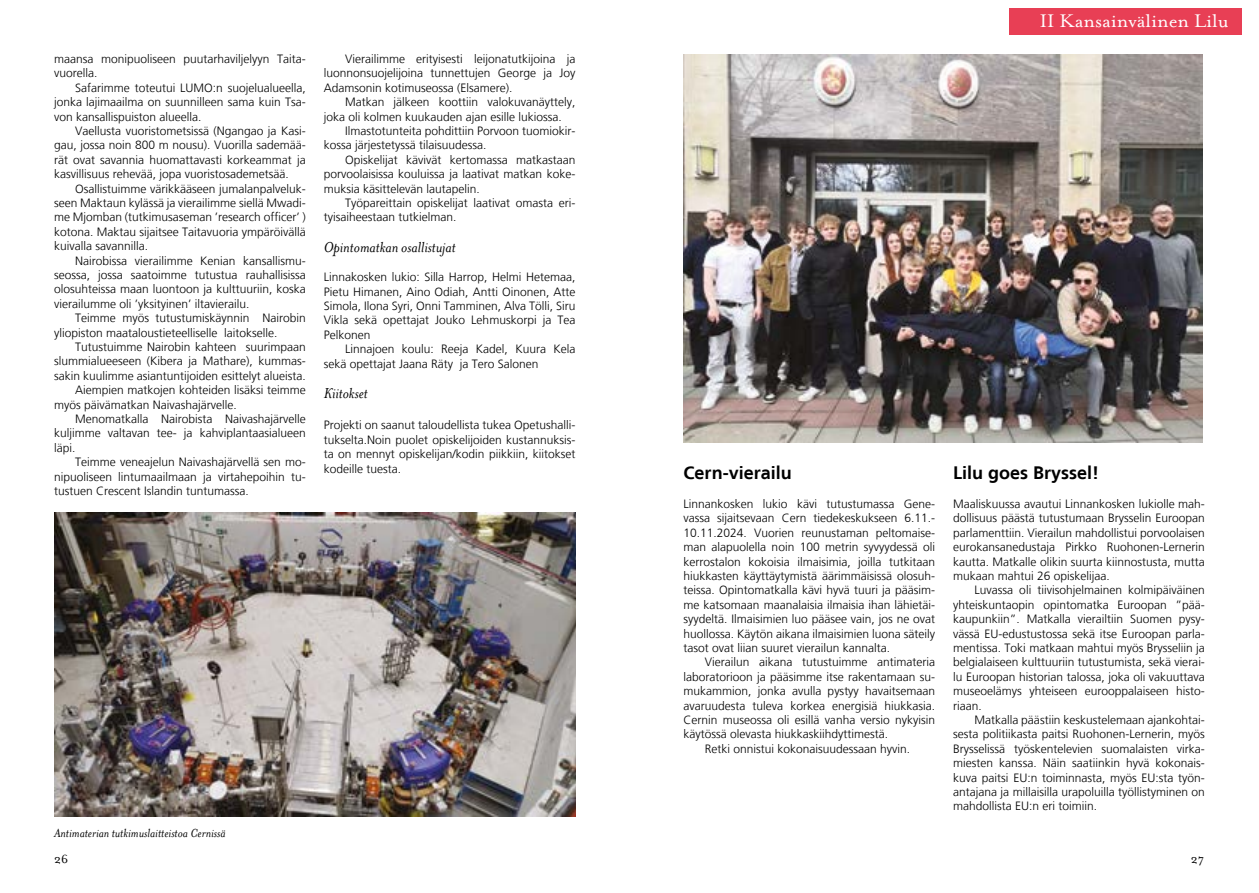
<style>
.page{position:relative;width:1259px;height:893px;background:#fff}
.page>*{position:absolute;margin:0;border:0;box-sizing:border-box;transform-origin:0 0}
.t1{font:21px "Mrs Eaves OT";color:#fff}
.t2{font:700 18px "Frutiger LT";color:#000}
.t3{font:italic 16.5px "Mrs Eaves OT";color:#000}
.t4{font:italic 13.5px "Mrs Eaves OT";color:#000}
.t5{font:13.5px "Mrs Eaves OT";color:#000}
.t6{font:300 12px/14.4px "Frutiger LT";color:#000;text-align:justify}
</style>
<div class="page">
<div style="left:1009px;top:8px;width:233px;height:27px;background:#e83f55"></div>
<img style="left:54px;top:512px;width:521px;height:304px">
<img style="left:683px;top:54px;width:519px;height:389px">
<p class="t6" style="left:54px;top:52px;width:253px">maansa monipuoliseen puutarhaviljelyyn Taita&shy;vuorella.</p>
<p class="t6" style="left:54px;top:81px;width:253px;text-indent:21px">Safarimme toteutui LUMO:n suojelualueella, jonka lajimaailma on suunnilleen sama kuin Tsa&shy;von kansallispuiston alueella.</p>
<p class="t6" style="left:54px;top:124px;width:253px;text-indent:21px">Vaellusta vuoristometsissä (Ngangao ja Kasi&shy;gau, jossa noin 800 m nousu). Vuorilla sademää&shy;rät ovat savannia huomattavasti korkeammat ja kasvillisuus rehevää, jopa vuoristosademetsää.</p>
<p class="t6" style="left:54px;top:181px;width:253px;text-indent:21px">Osallistuimme värikkääseen jumalanpalveluk&shy;seen Maktaun kylässä ja vierailimme siellä Mwadi&shy;me Mjomban (tutkimusaseman ’research officer’ ) kotona. Maktau sijaitsee Taitavuoria ympäröivällä kuivalla savannilla.</p>
<p class="t6" style="left:54px;top:253px;width:253px;text-indent:21px">Nairobissa vierailimme Kenian kansallismu&shy;seossa, jossa saatoimme tutustua rauhallisissa olosuhteissa maan luontoon ja kulttuuriin, koska vierailumme oli ’yksityinen’ iltavierailu.</p>
<p class="t6" style="left:54px;top:311px;width:253px;text-indent:21px">Teimme myös tutustumiskäynnin Nairobin yliopiston maataloustieteelliselle laitokselle.</p>
<p class="t6" style="left:75px;top:340px;width:232px">Tutustuimme Nairobin kahteen suurimpaan</p>
<p class="t6" style="left:54px;top:354px;width:253px">slummialueeseen (Kibera ja Mathare), kummas-</p>
<p class="t6" style="left:54px;top:369px;width:253px">sakin kuulimme asiantuntijoiden esittelyt alueista.</p>
<p class="t6" style="left:75px;top:383px;width:232px">Aiempien matkojen kohteiden lisäksi teimme</p>
<p class="t6" style="left:54px;top:397px;width:184px">myös päivämatkan Naivashajärvelle.</p>
<p class="t6" style="left:75px;top:412px;width:232px">Menomatkalla Nairobista Naivashajärvelle</p>
<p class="t6" style="left:54px;top:426px;width:253px">kuljimme valtavan tee- ja kahviplantaasialueen</p>
<p class="t6" style="left:54px;top:441px;width:23px">läpi.</p>
<p class="t6" style="left:75px;top:455px;width:232px">Teimme veneajelun Naivashajärvellä sen mo-</p>
<p class="t6" style="left:54px;top:469px;width:253px">nipuoliseen lintumaailmaan ja virtahepoihin tu-</p>
<p class="t6" style="left:54px;top:484px;width:196px">tustuen Crescent Islandin tuntumassa.</p>
<p class="t6" style="left:324px;top:52px;width:253px;text-indent:21px">Vierailimme erityisesti leijonatutkijoina ja luonnonsuojelijoina tunnettujen George ja Joy Adamsonin kotimuseossa (Elsamere).</p>
<p class="t6" style="left:324px;top:95px;width:253px;text-indent:21px">Matkan jälkeen koottiin valokuvanäyttely, joka oli kolmen kuukauden ajan esille lukiossa.</p>
<p class="t6" style="left:324px;top:124px;width:253px;text-indent:21px">Ilmastotunteita pohdittiin Porvoon tuomiokir&shy;kossa järjestetyssä tilaisuudessa.</p>
<p class="t6" style="left:324px;top:153px;width:253px;text-indent:21px">Opiskelijat kävivät kertomassa matkastaan porvoolaisissa kouluissa ja laativat matkan koke&shy;muksia käsittelevän lautapelin.</p>
<p class="t6" style="left:324px;top:196px;width:253px;text-indent:21px">Työpareittain opiskelijat laativat omasta eri&shy;tyisaiheestaan tutkielman.</p>
<h3 class="t3" style="left:324px;top:238px;width:133px">Opintomatkan osallistujat</h3>
<p class="t6" style="left:324px;top:270px;width:253px">Linnakosken lukio: Silla Harrop, Helmi Hetemaa, Pietu Himanen, Aino Odiah, Antti Oinonen, Atte Simola, Ilona Syri, Onni Tamminen, Alva Tölli, Siru Vikla sekä opettajat Jouko Lehmuskorpi ja Tea Pelkonen</p>
<p class="t6" style="left:324px;top:342px;width:253px;text-indent:21px">Linnajoen koulu: Reeja Kadel, Kuura Kela sekä opettajat Jaana Räty ja Tero Salonen</p>
<h3 class="t3" style="left:324px;top:385px;width:46px">Kiitokset</h3>
<p class="t6" style="left:324px;top:418px;width:253px">Projekti on saanut taloudellista tukea Opetushalli&shy;tukselta.Noin puolet opiskelijoiden kustannuksis&shy;ta on mennyt opiskelijan/kodin piikkiin, kiitokset kodeille tuesta.</p>
<p class="t4" style="left:54px;top:826px;width:173px">Antimaterian tutkimuslaitteistoa Cernissä</p>
<h1 class="t1" style="left:1040px;top:10px;width:190px">II Kansainvälinen Lilu</h1>
<h2 class="t2" style="left:683px;top:462px;width:110px">Cern-vierailu</h2>
<p class="t6" style="left:683px;top:497px;width:253px">Linnankosken lukio kävi tutustumassa Gene&shy;vassa sijaitsevaan Cern tiedekeskukseen 6.11.- 10.11.2024. Vuorien reunustaman peltomaise&shy;man alapuolella noin 100 metrin syvyydessä oli kerrostalon kokoisia ilmaisimia, joilla tutkitaan hiukkasten käyttäytymistä äärimmäisissä olosuh&shy;teissa. Opintomatkalla kävi hyvä tuuri ja pääsim&shy;me katsomaan maanalaisia ilmaisia ihan lähietäi&shy;syydeltä. Ilmaisimien luo pääsee vain, jos ne ovat huollossa. Käytön aikana ilmaisimien luona säteily tasot ovat liian suuret vierailun kannalta.</p>
<p class="t6" style="left:705px;top:655px;width:232px">Vierailun aikana tutustuimme antimateria</p>
<p class="t6" style="left:683px;top:670px;width:253px">laboratorioon ja pääsimme itse rakentamaan su-</p>
<p class="t6" style="left:683px;top:684px;width:253px">mukammion, jonka avulla pystyy havaitsemaan</p>
<p class="t6" style="left:683px;top:698px;width:253px">avaruudesta tuleva korkea energisiä hiukkasia.</p>
<p class="t6" style="left:683px;top:713px;width:253px">Cernin museossa oli esillä vanha versio nykyisin</p>
<p class="t6" style="left:683px;top:727px;width:206px">käytössä olevasta hiukkaskiihdyttimestä.</p>
<p class="t6" style="left:705px;top:742px;width:207px">Retki onnistui kokonaisuudessaan hyvin.</p>
<h2 class="t2" style="left:953px;top:462px;width:148px">Lilu goes Bryssel!</h2>
<p class="t6" style="left:953px;top:497px;width:253px">Maaliskuussa avautui Linnankosken lukiolle mah&shy;dollisuus päästä tutustumaan Brysselin Euroopan parlamenttiin. Vierailun mahdollistui porvoolaisen eurokansanedustaja Pirkko Ruohonen-Lernerin kautta. Matkalle olikin suurta kiinnostusta, mutta mukaan mahtui 26 opiskelijaa.</p>
<p class="t6" style="left:953px;top:583px;width:253px;text-indent:21px">Luvassa oli tiivisohjelmainen kolmipäiväinen yhteiskuntaopin opintomatka Euroopan ”pää&shy;kaupunkiin”. Matkalla vierailtiin Suomen pysy&shy;vässä EU-edustustossa sekä itse Euroopan parla&shy;mentissa. Toki matkaan mahtui myös Brysseliin ja belgialaiseen kulttuuriin tutustumista, sekä vierai&shy;lu Euroopan historian talossa, joka oli vakuuttava museoelämys yhteiseen eurooppalaiseen histo&shy;riaan.</p>
<p class="t6" style="left:953px;top:713px;width:253px;text-indent:21px">Matkalla päästiin keskustelemaan ajankohtai&shy;sesta politiikasta paitsi Ruohonen-Lernerin, myös Brysselissä työskentelevien suomalaisten virka&shy;miesten kanssa. Näin saatiinkin hyvä kokonais&shy;kuva paitsi EU:n toiminnasta, myös EU:sta työn&shy;antajana ja millaisilla urapoluilla työllistyminen on mahdollista EU:n eri toimiin.</p>
<p class="t5" style="left:54px;top:852px;width:16px">26</p>
<p class="t5" style="left:1190px;top:852px;width:15px">27</p>
</div>
